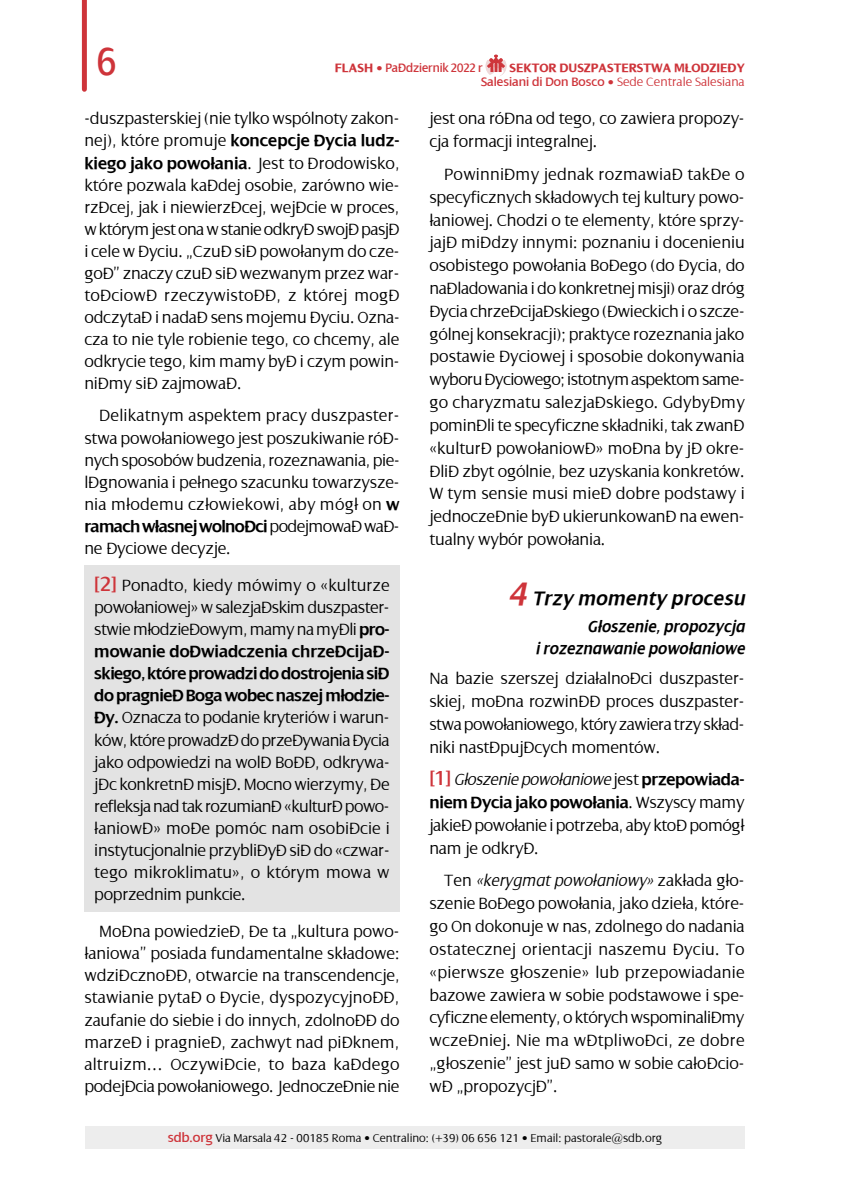
<style>
.page{position:relative;width:844px;height:1191px;background:#fff}
.page>*{position:absolute;margin:0;border:0;box-sizing:border-box;transform-origin:0 0}
.t1{font:42px "Dialog";color:#ce343a;scale:.9 1}
.t2{font:italic 600 21px "Dialog";letter-spacing:.02em;color:#000}
.t3{font:300 17.5px/22.1px "Dialog";letter-spacing:-.01em;color:#000;text-align:justify}
.t4{font:italic 600 17.5px/21.9px "Dialog";letter-spacing:.01em;color:#000;text-align:right;scale:.95 1}
.t5{font:700 13.12px/14.9px "Dialog";color:#ce343a;text-align:right}
.t6{font:13.12px "Dialog";letter-spacing:-.01em;color:#ce343a;scale:.95 1}
.t7{font:300 12.25px "Dialog";color:#000}
.s1{font-weight:700}
.s2{font-weight:400}
.s3{font-weight:300}
.s4{font-weight:600}
.s5{font-weight:400;font-size:21.88px;color:#ce343a}
.s6{font-size:35px;color:#ce343a}
.s7{font-style:italic}
.s8{font-weight:400;font-size:14px;color:#ce343a}
</style>
<div class="page">
<div style="left:85px;top:1126px;width:659px;height:22px;background:#ededed"></div>
<svg style="left:485px;top:55px;width:21px;height:21px"></svg>
<div style="left:84px;top:564px;width:315px;height:347px;background:#e3e3e3"></div>
<div style="left:82px;top:0;width:5px;height:89px;background:#ce343a"></div>
<h1 class="t1" style="left:97px;top:39px;width:23px">6</h1>
<p class="t6" style="left:335px;top:60px;width:157px"><span class="s1">FLASH •</span> Październik 2022 r</p>
<p class="t5" style="left:481px;top:60px;width:265px">SEKTOR DUSZPASTERSTWA MŁODZIEŻY<br><span class="s2">Salesiani di Don Bosco</span> • <span class="s3">Sede Centrale Salesiana</span></p>
<p class="t3" style="left:84px;top:108px;width:317px">-duszpasterskiej (nie tylko wspólnoty zakon&shy;nej), które promuje <span class="s4">koncepcje życia ludz&shy;kiego jako powołania</span>. Jest to środowisko, które pozwala każdej osobie, zarówno wie&shy;rzącej, jak i niewierzącej, wejście w proces, w którym jest ona w stanie odkryć swoją pasję i cele w życiu. „Czuć się powołanym do cze&shy;goś” znaczy czuć się wezwanym przez war&shy;tościową rzeczywistość , z której mogę odczytać i nadać sens mojemu życiu. Ozna&shy;cza to nie tyle robienie tego, co chcemy, ale odkrycie tego, kim mamy być i czym powin&shy;niśmy się zajmować.</p>
<p class="t3" style="left:84px;top:405px;width:317px;text-indent:15px">Delikatnym aspektem pracy duszpaster&shy;stwa powołaniowego jest poszukiwanie róż&shy;nych sposobów budzenia, rozeznawania, pie&shy;lęgnowania i pełnego szacunku towarzysze&shy;nia młodemu człowiekowi, aby mógł on <span class="s4">w ramach własnej wolności</span> podejmować waż&shy;ne życiowe decyzje.</p>
<p class="t3" style="left:94px;top:574px;width:297px"><span class="s5">[2]</span> Ponadto, kiedy mówimy o «kulturze powołaniowej» w salezjańskim duszpaster&shy;stwie młodzieżowym, mamy na myśli <span class="s4">pro&shy;mowanie doświadczenia chrześcijań&shy;skiego, które prowadzi do dostrojenia się do pragnień Boga wobec naszej młodzie&shy;ży.</span> Oznacza to podanie kryteriów i warun&shy;ków, które prowadzą do przeżywania życia jako odpowiedzi na wolę Bożą, odkrywa&shy;jąc konkretną misję. Mocno wierzymy, że refleksja nad tak rozumianą «kulturą powo&shy;łaniową» może pomóc nam osobiście i instytucjonalnie przybliżyć się do «czwar&shy;tego mikroklimatu», o którym mowa w poprzednim punkcie.</p>
<p class="t3" style="left:84px;top:920px;width:317px;text-indent:15px">Można powiedzieć, że ta „kultura powo&shy;łaniowa” posiada fundamentalne składowe: wdzięczność, otwarcie na transcendencje, stawianie pytań o życie, dyspozycyjność , zaufanie do siebie i do innych, zdolność do marzeń i pragnień, zachwyt nad pięknem, altruizm… Oczywiście, to baza każdego podejścia powołaniowego. Jednocześnie nie</p>
<p class="t3" style="left:429px;top:107px;width:317px;line-height:22.8px">jest ona różna od tego, co zawiera propozy&shy;cja formacji integralnej.</p>
<p class="t3" style="left:429px;top:163px;width:317px;line-height:22.8px;text-indent:15px">Powinniśmy jednak rozmawiać także o specyficznych składowych tej kultury powo&shy;łaniowej. Chodzi o te elementy, które sprzy&shy;jają między innymi: poznaniu i docenieniu osobistego powołania Bożego (do życia, do naśladowania i do konkretnej misji) oraz dróg życia chrześcijańskiego (świeckich i o szcze&shy;gólnej konsekracji); praktyce rozeznania jako postawie życiowej i sposobie dokonywania wyboru życiowego; istotnym aspektom same&shy;go charyzmatu salezjańskiego. Gdybyśmy pominęli te specyficzne składniki, tak zwaną «kulturę powołaniową» można by ją okre&shy;ślić zbyt ogólnie, bez uzyskania konkretów.<br>W tym sensie musi mieć dobre podstawy i jednocześnie być ukierunkowaną na ewen&shy;tualny wybór powołania.</p>
<p class="t2" style="left:508px;top:587px;width:237px"><span class="s6">4</span> Trzy momenty procesu</p>
<p class="t4" style="left:535px;top:615px;width:222px">Głoszenie, propozycja<br>i rozeznawanie powołaniowe</p>
<p class="t3" style="left:429px;top:667px;width:317px;line-height:22.8px">Na bazie szerszej działalności duszpaster&shy;skiej, można rozwinąć proces duszpaster&shy;stwa powołaniowego, który zawiera trzy skład&shy;niki następujących momentów.</p>
<p class="t3" style="left:429px;top:768px;width:316px;line-height:22.8px"><span class="s5">[1]</span> <span class="s7">Głoszenie powołaniowe</span> jest <span class="s4">przepowiada&shy;niem życia jako powołania</span>. Wszyscy mamy jakieś powołanie i potrzeba, aby ktoś pomógł nam je odkryć.</p>
<p class="t3" style="left:429px;top:869px;width:317px;line-height:22.8px;text-indent:15px">Ten <span class="s7">«kerygmat powołaniowy»</span> zakłada gło&shy;szenie Bożego powołania, jako dzieła, które&shy;go On dokonuje w nas, zdolnego do nadania ostatecznej orientacji naszemu życiu. To «pierwsze głoszenie» lub przepowiadanie bazowe zawiera w sobie podstawowe i spe&shy;cyficzne elementy, o których wspominaliśmy wcześniej. Nie ma wątpliwości, ze dobre „głoszenie” jest już samo w sobie całościo&shy;wą „propozycją”.</p>
<p class="t7" style="left:168px;top:1131px;width:496px"><span class="s8">sdb.org</span> Via Marsala 42 - 00185 Roma • Centralino: (+39) 06 656 121 • Email: pastorale@sdb.org</p>
</div>
